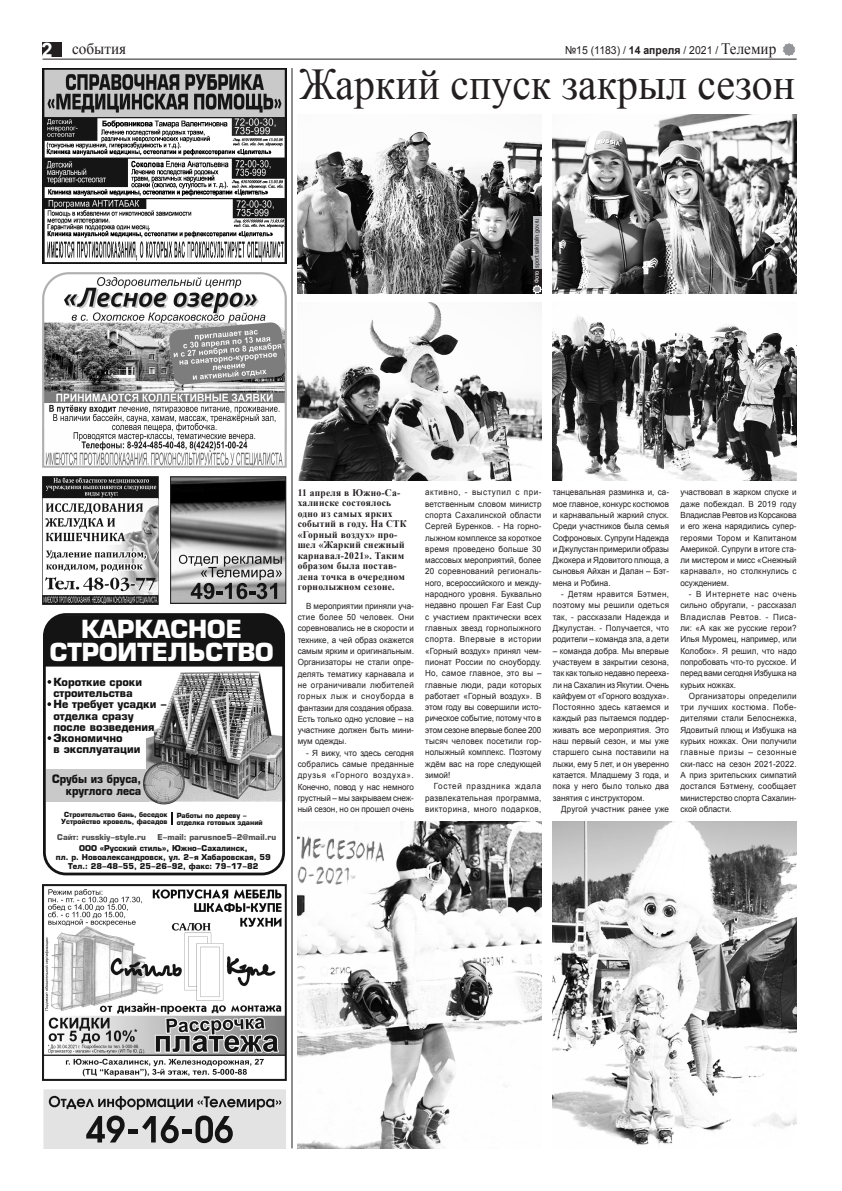
<style>
.page{position:relative;width:842px;height:1191px;background:#fff}
.page>*{position:absolute;margin:0;border:0;box-sizing:border-box;transform-origin:0 0}
.t1{font:44px "Times New Roman";color:#231f20;scale:.95 1}
.t2{font:700 24.3px/23.2px "Europe";color:#fff;text-align:center}
.t3{font:16px "Times New Roman";color:#231f20;scale:.95 1}
.t4{font:700 11.4px/12.2px "Europe";color:#141414;text-align:right;scale:.92 1}
.t5{font:11px "Arial";color:#231f20;scale:.95 1}
.t6{font:700 10.9px/11.2px "Europe";color:#141414}
.t7{font:700 10px/10.5px "Times New Roman";letter-spacing:.03em;color:#231f20;scale:.95 1}
.t8{font:8.5px/11.3px "Arial";color:#231f20;text-align:justify;scale:.95 1}
.t9{font:700 7.9px "Europe";color:#141414}
.t10{font:700 7.9px "Europe";color:#4f4f4f}
.t11{font:700 6.9px/7px "Europe";color:#141414;text-align:center}
.t12{font:6px "Arial";letter-spacing:-.02em;color:#231f20;scale:.94 1}
.s1{font-family:"Arial";font-weight:700;font-size:20px;color:#fff}
.s2{font-weight:700}
.s3{font-family:"Times New Roman";font-size:16px}
.s4{color:#fff}
</style>
<div class="page">
<div style="left:42px;top:43px;width:20px;height:14px;background:#231f20"></div>
<hr style="left:43px;top:59px;width:754px;height:1px;background:#231f20">
<svg style="left:783px;top:43px;width:12px;height:13px"></svg>
<svg style="left:172px;top:478px;width:112px;height:124px;background:#7f7f7f"></svg>
<div style="left:170px;top:476px;width:116px;height:128px;border:1px solid #231f20"></div>
<svg style="left:44px;top:1089px;width:242px;height:59px;background:#bdbdbd"></svg>
<div style="left:47px;top:617px;width:234px;height:49px;background:#141414"></div>
<img style="left:146px;top:671px;width:140px;height:130px">
<div style="left:43px;top:613px;width:242px;height:262px;border:3px solid #141414;border-radius:22px"></div>
<div style="left:46px;top:769px;width:102px;height:32px;background:#c9c9c9"></div>
<svg style="left:48px;top:680px;width:3px;height:4px"></svg>
<svg style="left:47px;top:702px;width:4px;height:4px"></svg>
<svg style="left:48px;top:736px;width:3px;height:4px"></svg>
<svg style="left:142px;top:762px;width:43px;height:43px;background:#a3a3a3"></svg>
<svg style="left:171px;top:812px;width:2px;height:12px"></svg>
<img style="left:42px;top:476px;width:116px;height:128px">
<hr style="left:292px;top:68px;width:1px;height:1080px;background:#231f20">
<img style="left:43px;top:272px;width:244px;height:195px">
<img style="left:43px;top:884px;width:244px;height:196px">
<img style="left:43px;top:68px;width:244px;height:195px">
<img style="left:298px;top:131px;width:243px;height:163px">
<img style="left:298px;top:302px;width:243px;height:178px">
<img style="left:553px;top:316px;width:244px;height:164px">
<img style="left:553px;top:115px;width:244px;height:178px">
<img style="left:553px;top:821px;width:244px;height:324px">
<img style="left:297px;top:821px;width:244px;height:327px">
<div style="left:533px;top:217px;width:8px;height:64px;background:#bcbdc0"></div>
<div style="left:533px;top:269px;width:8px;height:24px;background:#231f20"></div>
<svg style="left:533px;top:285px;width:8px;height:8px"></svg>
<h3 class="t3" style="left:42px;top:38px;width:91px"><span class="s1">2</span> события</h3>
<p class="t5" style="left:565px;top:42px;width:224px">№15 (1183) / <span class="s2">14 апреля</span> / 2021 / <span class="s3">Телемир</span></p>
<h1 class="t1" style="left:299px;top:53px;width:523px">Жаркий спуск закрыл сезон</h1>
<p class="t12" style="left:532px;top:283px;width:70px;rotate:-90deg"><span class="s4">Фото</span> sport.sakhalin.gov.ru</p>
<h2 class="t2" style="left:50px;top:619px;width:226px">КАРКАСНОЕ<br>СТРОИТЕЛЬСТВО</h2>
<p class="t6" style="left:53px;top:677px;width:115px">Короткие сроки строительства<br>Не требует усадки - отделка сразу после возведения<br>Экономично<br>в эксплуатации</p>
<h3 class="t4" style="left:52px;top:773px;width:99px">Срубы из бруса, круглого леса</h3>
<p class="t11" style="left:61px;top:812px;width:108px">Строительство бань, беседок<br>Устройство кровель, фасадов</p>
<p class="t11" style="left:177px;top:812px;width:88px;text-align:left">Работы по дереву - отделка готовых зданий</p>
<p class="t10" style="left:57px;top:834px;width:90px">Сайт: russkiy-style.ru</p>
<p class="t10" style="left:157px;top:834px;width:120px">E-mail: parusnoe5-2@mail.ru</p>
<p class="t9" style="left:79px;top:845px;width:170px">ООО Русский стиль , Южно-Сахалинск,</p>
<p class="t9" style="left:56px;top:854px;width:216px">пл. р. Новоалександровск, ул. 2-я Хабаровская, 59</p>
<p class="t9" style="left:68px;top:863px;width:186px">Тел.: 28-48-55, 25-26-92, факс: 79-17 8</p>
<p class="t9" style="left:100px;top:845px;width:6px">«</p>
<p class="t9" style="left:162px;top:845px;width:6px">»</p>
<p class="t9" style="left:243px;top:863px;width:18px">- 2</p>
<p class="t7" style="left:298px;top:487px;width:116px">11 апреля в Южно-Са&shy;халинске состоялось одно из самых ярких событий в году. На СТК «Горный воздух» про&shy;шел «Жаркий снежный карнавал-2021». Таким образом была постав&shy;лена точка в очередном горнолыжном сезоне.</p>
<p class="t8" style="left:298px;top:600px;width:124px;text-indent:8px">В мероприятии приняли уча&shy;стие более 50 человек. Они соревновались не в скорости и технике, а чей образ окажется самым ярким и оригинальным.<br>Организаторы не стали опре&shy;делять тематику карнавала и не ограничивали любителей горных лыж и сноуборда в фантазии для создания образа.<br>Есть только одно условие – на участнике должен быть мини&shy;мум одежды.</p>
<p class="t8" style="left:298px;top:747px;width:124px;text-indent:9px">- Я вижу, что здесь сегодня собрались самые преданные друзья «Горного воздуха».<br>Конечно, повод у нас немного грустный – мы закрываем снеж&shy;ный сезон, но он прошел очень</p>
<p class="t8" style="left:425px;top:486px;width:124px">активно, - выступил с при&shy;ветственным словом министр спорта Сахалинской области Сергей Буренков. - На горно&shy;лыжном комплексе за короткое время проведено больше 30 массовых мероприятий, более 20 соревнований региональ&shy;ного, всероссийского и между&shy;народного уровня. Буквально недавно прошел Far East Cup с участием практически всех главных звезд горнолыжного спорта. Впервые в истории «Горный воздух» принял чем&shy;пионат России по сноуборду.<br>Но, самое главное, это вы – главные люди, ради которых работает «Горный воздух». В этом году вы совершили исто&shy;рическое событие, потому что в этом сезоне впервые более 200 тысяч человек посетили гор&shy;нолыжный комплекс. Поэтому ждём вас на горе следующей зимой!</p>
<p class="t8" style="left:425px;top:780px;width:124px;text-indent:9px">Гостей праздника ждала развлекательная программа, викторина, много подарков,</p>
<p class="t8" style="left:553px;top:486px;width:124px">танцевальная разминка и, са&shy;мое главное, конкурс костюмов и карнавальный жаркий спуск.<br>Среди участников была семья Софроновых. Супруги Надежда и Джулустан примерили образы Джокера и Ядовитого плюща, а сыновья Айхан и Далан – Бэт&shy;мена и Робина.</p>
<p class="t8" style="left:553px;top:588px;width:124px;text-indent:9px">- Детям нравится Бэтмен, поэтому мы решили одеться так, - рассказали Надежда и Джулустан. - Получается, что родители – команда зла, а дети</p>
<p class="t8" style="left:553px;top:645px;width:124px">– команда добра. Мы впервые участвуем в закрытии сезона, так как только недавно перееха&shy;ли на Сахалин из Якутии. Очень кайфуем от «Горного воздуха».<br>Постоянно здесь катаемся и каждый раз пытаемся поддер&shy;живать все мероприятия. Это наш первый сезон, и мы уже старшего сына поставили на лыжи, ему 5 лет, и он уверенно катается. Младшему 3 года, и пока у него было только два занятия с инструктором.</p>
<p class="t8" style="left:561px;top:803px;width:115px">Другой участник ранее уже</p>
<p class="t8" style="left:680px;top:486px;width:124px">участвовал в жарком спуске и даже побеждал. В 2019 году Владислав Ревтов из Корсакова и его жена нарядились супер&shy;героями Тором и Капитаном Америкой. Супруги в итоге ста&shy;ли мистером и мисс «Снежный карнавал», но столкнулись с осуждением.</p>
<p class="t8" style="left:680px;top:588px;width:124px;text-align:left;text-indent:9px">- В интернете нас очень сильно обругали, - рассказал<br>Владислав Ревтов. - Писа&shy;ли: «А как же русские герои?<br>Илья Муромец, например, или<br>Колобок». Я решил, что надо попробовать что-то русское. И перед вами сегодня Избушка на курьих ножках.</p>
<p class="t8" style="left:680px;top:690px;width:124px;text-indent:9px">Организаторы определили три лучших костюма. Побе&shy;дителями стали Белоснежка, Ядовитый плющ и Избушка на курьих ножках. Они получили главные призы – сезонные ски-пасс на сезон 2021-2022.<br>А приз зрительских симпатий достался Бэтмену, сообщает министерство спорта Сахалин&shy;ской области.</p>
</div>
